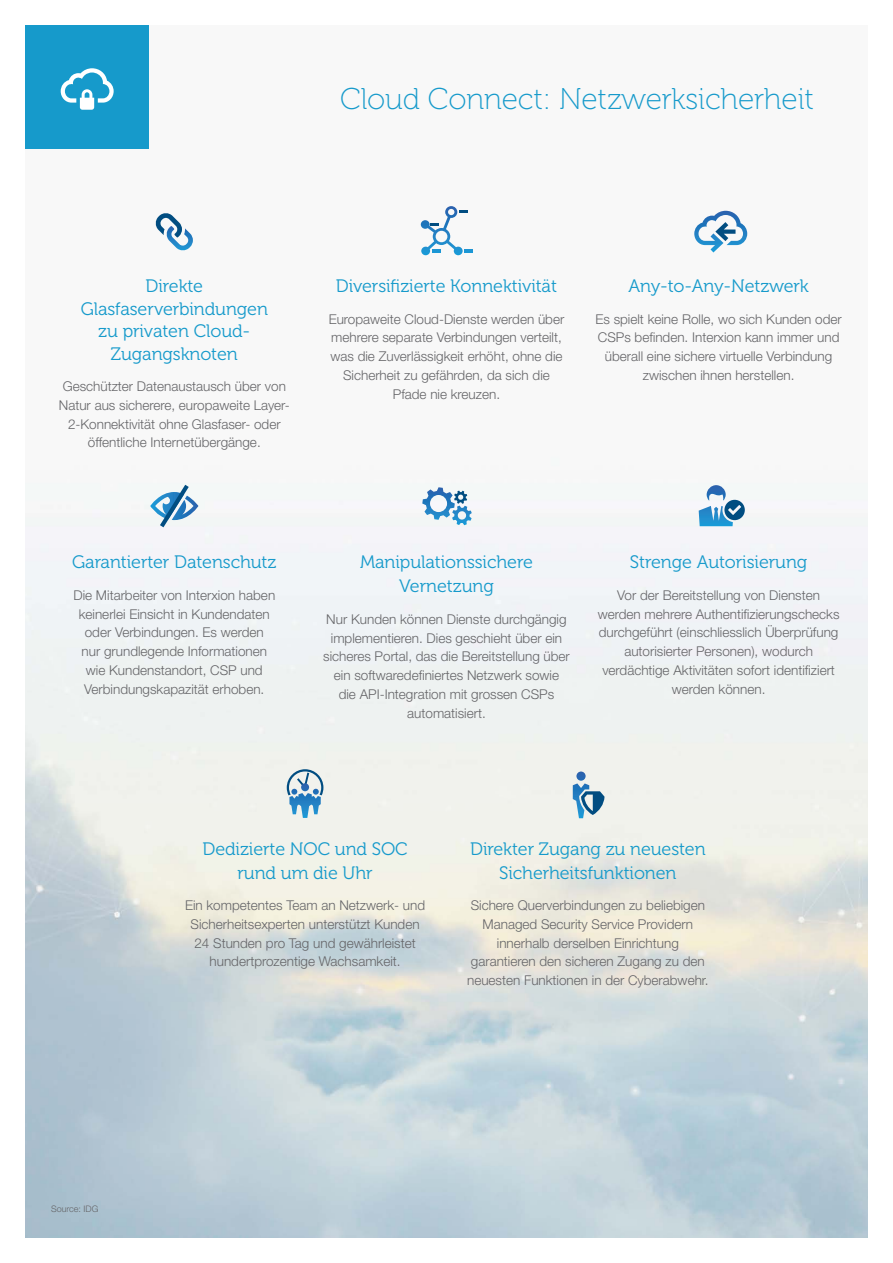
<style>
.page{position:relative;width:893px;height:1263px;background:#fff}
.page>*{position:absolute;margin:0;border:0;box-sizing:border-box;transform-origin:0 0}
.Subhead_1__Blue___Sp{font:30px "Museo 100";letter-spacing:-.005em;color:#169acb}
.t1{font:18px/22.5px "Museo 300";letter-spacing:-.005em;color:#169acb;text-align:center}
.Text__Grey{font:300 13.5px/18.8px "Helvetica Neue LT Std";color:#656568;text-align:center}
.Text__Grey-2{font:300 9px "Helvetica Neue LT Std";color:#656568}
</style>
<div class="page">
<div style="left:26px;top:26px;width:123px;height:123px;background:#169acb"></div>
<svg style="left:61px;top:68px;width:53px;height:42px"></svg>
<svg style="left:694px;top:211px;width:53px;height:41px"></svg>
<svg style="left:150px;top:485px;width:48px;height:42px"></svg>
<svg style="left:287px;top:769px;width:36px;height:49px;background:#94bad3"></svg>
<svg style="left:155px;top:212px;width:38px;height:39px"></svg>
<svg style="left:422px;top:487px;width:50px;height:38px"></svg>
<svg style="left:573px;top:771px;width:31px;height:47px"></svg>
<svg style="left:421px;top:206px;width:52px;height:49px"></svg>
<svg style="left:699px;top:485px;width:46px;height:41px"></svg>
<p class="Subhead_1__Blue___Sp" style="left:340px;top:83px;width:475px">Cloud Connect: Netzwerksicherheit</p>
<p class="t1" style="left:81px;top:275px;width:189px">Direkte<br>Glasfaserverbindungen zu privaten Cloud-<br>Zugangsknoten</p>
<p class="Text__Grey" style="left:59px;top:377px;width:232px">Geschützter Datenaustausch über von Natur aus sicherere, europaweite Layer-2-Konnektivität ohne Glasfaser- oder öffentliche Internetübergänge.</p>
<p class="t1" style="left:336px;top:275px;width:223px">Diversifizierte Konnektivität</p>
<p class="Text__Grey" style="left:329px;top:309px;width:237px">Europaweite Cloud-Dienste werden über mehrere separate Verbindungen verteilt, was die Zuverlässigkeit erhöht, ohne die Sicherheit zu gefährden, da sich die Pfade nie kreuzen.</p>
<p class="t1" style="left:628px;top:275px;width:182px">Any-to-Any-Netzwerk</p>
<p class="Text__Grey" style="left:595px;top:309px;width:248px">Es spielt keine Rolle, wo sich Kunden oder CSPs befinden. Interxion kann immer und überall eine sichere virtuelle Verbindung zwischen ihnen herstellen.</p>
<p class="t1" style="left:72px;top:551px;width:206px">Garantierter Datenschutz</p>
<p class="Text__Grey" style="left:73px;top:585px;width:203px">Die Mitarbeiter von Interxion haben keinerlei Einsicht in Kundendaten oder Verbindungen. Es werden<br>nur grundlegende Informationen wie Kundenstandort, CSP und<br>Verbindungskapazität erhoben.</p>
<p class="t1" style="left:360px;top:551px;width:174px;line-height:24px">Manipulationssichere<br>Vernetzung</p>
<p class="Text__Grey" style="left:323px;top:609px;width:248px">Nur Kunden können Dienste durchgängig implementieren. Dies geschieht über ein sicheres Portal, das die Bereitstellung über ein softwaredefiniertes Netzwerk sowie<br>die API-Integration mit grossen CSPs automatisiert.</p>
<p class="t1" style="left:630px;top:551px;width:179px">Strenge Autorisierung</p>
<p class="Text__Grey" style="left:598px;top:585px;width:243px">Vor der Bereitstellung von Diensten werden mehrere Authentifizierungschecks durchgeführt (einschliesslich Überprüfung autorisierter Personen), wodurch verdächtige Aktivitäten sofort identifiziert werden können.</p>
<p class="Text__Grey-2" style="left:51px;top:1203px;width:49px">Source: IDG</p>
<p class="t1" style="left:202px;top:837px;width:207px;line-height:24px">Dedizierte NOC und SOC rund um die Uhr</p>
<p class="Text__Grey" style="left:185px;top:895px;width:242px">Ein kompetentes Team an Netzwerk- und Sicherheitsexperten unterstützt Kunden 24 Stunden pro Tag und gewährleistet hundertprozentige Wachsamkeit.</p>
<p class="t1" style="left:470px;top:837px;width:237px;line-height:24px">Direkter Zugang zu neuesten<br>Sicherheitsfunktionen</p>
<p class="Text__Grey" style="left:467px;top:895px;width:243px">Sichere Querverbindungen zu beliebigen Managed Security Service Providern innerhalb derselben Einrichtung garantieren den sicheren Zugang zu den neuesten Funktionen in der Cyberabwehr.</p>
</div>
